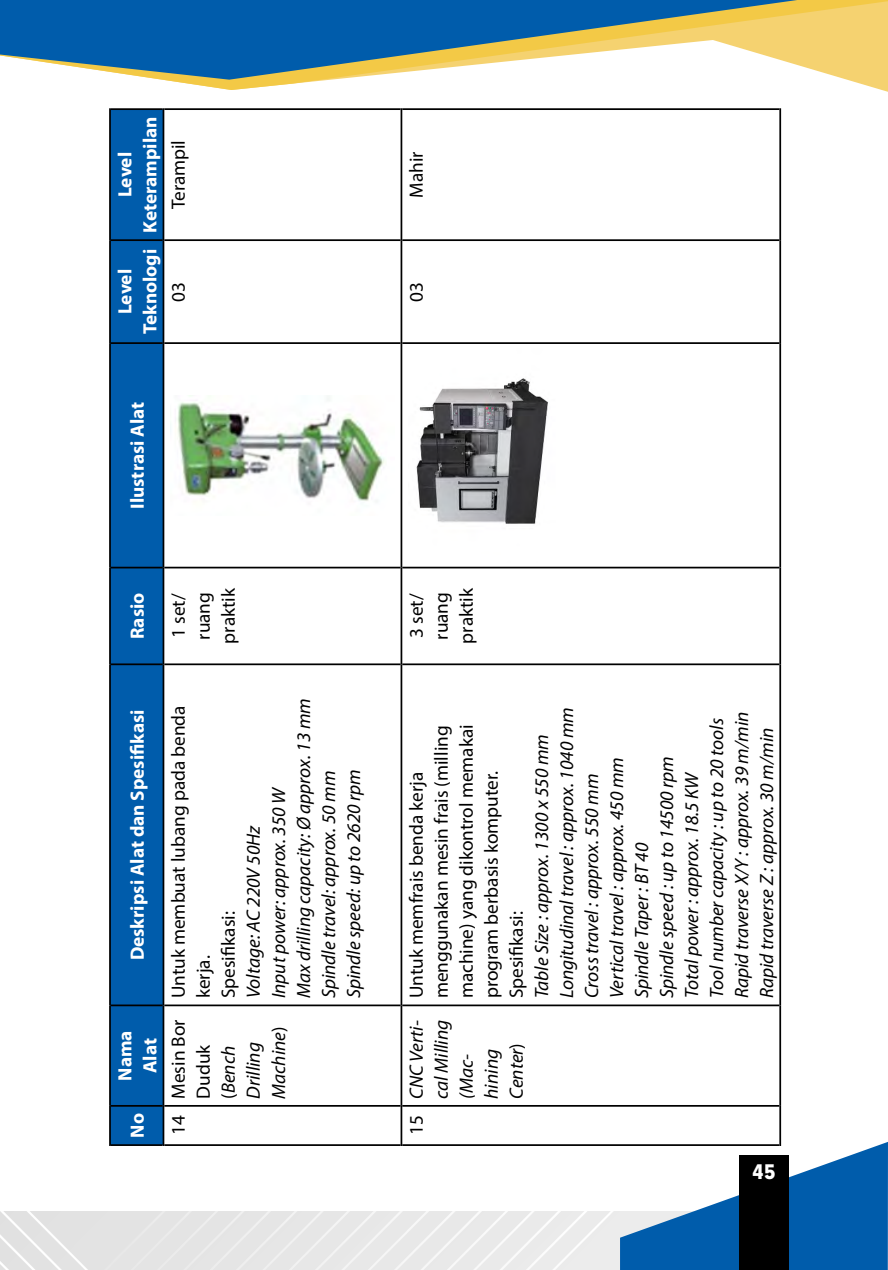
<style>
.page{position:relative;width:888px;height:1270px;background:#fff}
.page>*{position:absolute;margin:0;border:0;box-sizing:border-box;transform-origin:0 0}
.t1{font:italic 19.25px/25px "Myriad Pro";color:#000}
.t2{font:19.25px/25px "Myriad Pro";color:#000}
.t3{font:700 19.25px/25px "Myriad Pro";color:#fff;text-align:center}
.t4{font:900 19.25px "Geometrix";color:#fff}
.s1{font-style:normal}
</style>
<div class="page">
<img style="left:0;top:1211px;width:620px;height:59px">
<svg style="left:620px;top:1142px;width:268px;height:128px"></svg>
<svg style="left:165px;top:0;width:723px;height:90px"></svg>
<svg style="left:0;top:0;width:797px;height:80px;fill:#005cab"></svg>
<div style="left:739px;top:1156px;width:50px;height:114px;background:#000"></div>
<div style="left:111px;top:110px;width:52px;height:1034px;background:#005cab"></div>
<hr style="left:164px;top:1144px;width:237px;height:2px;background:#000">
<hr style="left:164px;top:1105px;width:237px;height:2px;background:#000">
<hr style="left:164px;top:1004px;width:237px;height:2px;background:#000">
<hr style="left:164px;top:663px;width:237px;height:2px;background:#000">
<hr style="left:164px;top:567px;width:237px;height:1px;background:#000">
<hr style="left:164px;top:342px;width:237px;height:2px;background:#000">
<hr style="left:164px;top:239px;width:237px;height:2px;background:#000">
<hr style="left:164px;top:108px;width:237px;height:2px;background:#000">
<hr style="left:109px;top:1106px;width:2px;height:40px;background:#000">
<hr style="left:111px;top:1144px;width:52px;height:2px;background:#000">
<hr style="left:109px;top:1005px;width:2px;height:101px;background:#000">
<hr style="left:111px;top:1105px;width:52px;height:2px;background:#000">
<hr style="left:109px;top:664px;width:2px;height:341px;background:#000">
<hr style="left:111px;top:1004px;width:52px;height:2px;background:#000">
<hr style="left:109px;top:568px;width:2px;height:96px;background:#000">
<hr style="left:111px;top:663px;width:52px;height:2px;background:#000">
<hr style="left:109px;top:343px;width:2px;height:225px;background:#000">
<hr style="left:111px;top:567px;width:52px;height:1px;background:#000">
<hr style="left:109px;top:240px;width:2px;height:103px;background:#000">
<hr style="left:111px;top:342px;width:52px;height:2px;background:#000">
<hr style="left:109px;top:108px;width:2px;height:132px;background:#000">
<hr style="left:111px;top:239px;width:52px;height:2px;background:#000">
<hr style="left:111px;top:108px;width:52px;height:2px;background:#000">
<hr style="left:163px;top:1106px;width:1px;height:40px;background:#000">
<hr style="left:163px;top:1005px;width:1px;height:101px;background:#000">
<hr style="left:163px;top:664px;width:1px;height:341px;background:#000">
<hr style="left:163px;top:568px;width:1px;height:96px;background:#000">
<hr style="left:163px;top:343px;width:1px;height:225px;background:#000">
<hr style="left:163px;top:240px;width:1px;height:103px;background:#000">
<hr style="left:163px;top:108px;width:1px;height:132px;background:#000">
<hr style="left:401px;top:1106px;width:1px;height:40px;background:#000">
<hr style="left:402px;top:1144px;width:377px;height:2px;background:#000">
<hr style="left:401px;top:1005px;width:1px;height:101px;background:#000">
<hr style="left:402px;top:1105px;width:377px;height:2px;background:#000">
<hr style="left:401px;top:664px;width:1px;height:341px;background:#000">
<hr style="left:402px;top:1004px;width:377px;height:2px;background:#000">
<hr style="left:401px;top:568px;width:1px;height:96px;background:#000">
<hr style="left:402px;top:663px;width:377px;height:2px;background:#000">
<hr style="left:401px;top:343px;width:1px;height:225px;background:#000">
<hr style="left:402px;top:567px;width:377px;height:1px;background:#000">
<hr style="left:401px;top:240px;width:1px;height:103px;background:#000">
<hr style="left:402px;top:342px;width:377px;height:2px;background:#000">
<hr style="left:401px;top:108px;width:1px;height:132px;background:#000">
<hr style="left:402px;top:239px;width:377px;height:2px;background:#000">
<hr style="left:402px;top:108px;width:377px;height:2px;background:#000">
<hr style="left:779px;top:1106px;width:2px;height:40px;background:#000">
<hr style="left:779px;top:1005px;width:2px;height:101px;background:#000">
<hr style="left:779px;top:664px;width:2px;height:341px;background:#000">
<hr style="left:779px;top:568px;width:2px;height:96px;background:#000">
<hr style="left:779px;top:343px;width:2px;height:225px;background:#000">
<hr style="left:779px;top:240px;width:2px;height:103px;background:#000">
<hr style="left:779px;top:108px;width:2px;height:132px;background:#000">
<img style="left:170px;top:395px;width:215px;height:106px">
<img style="left:416px;top:378px;width:132px;height:146px">
<p class="t3" style="left:112px;top:233px;width:118px;rotate:-90deg">Level<br>Keterampilan</p>
<p class="t3" style="left:112px;top:334px;width:87px;rotate:-90deg">Level<br>Teknologi</p>
<p class="t2" style="left:166px;top:209px;width:71px;rotate:-90deg">Terampil</p>
<p class="t2" style="left:166px;top:302px;width:21px;rotate:-90deg">03</p>
<p class="t3" style="left:124px;top:509px;width:109px;rotate:-90deg">Ilustrasi Alat</p>
<p class="t3" style="left:124px;top:639px;width:48px;rotate:-90deg">Rasio</p>
<p class="t2" style="left:166px;top:644px;width:57px;rotate:-90deg">1 set/ ruang praktik</p>
<p class="t3" style="left:124px;top:960px;width:253px;rotate:-90deg">Deskripsi Alat dan Spesifikasi</p>
<p class="t3" style="left:112px;top:1081px;width:52px;rotate:-90deg">Nama<br>Alat</p>
<p class="t3" style="left:124px;top:1138px;width:26px;rotate:-90deg">No</p>
<p class="t2" style="left:166px;top:998px;width:294px;rotate:-90deg">Untuk membuat lubang pada benda kerja.<br>Spesifikasi:</p>
<p class="t1" style="left:241px;top:998px;width:302px;rotate:-90deg">Voltage: AC 220V 50Hz<br>Input power: approx. 350 W<br>Max drilling capacity: Ø approx. 13 mm<br>Spindle travel: approx. 50 mm<br>Spindle speed: up to 2620 rpm</p>
<p class="t1" style="left:166px;top:1099px;width:81px;text-indent:-36px;rotate:-90deg"><span class="s1">14 Mesin Bor<br>Duduk (</span>Bench<br>Drilling<br>Machine<span class="s1">)</span></p>
<p class="t2" style="left:404px;top:198px;width:48px;rotate:-90deg">Mahir</p>
<p class="t2" style="left:404px;top:302px;width:21px;rotate:-90deg">03</p>
<p class="t2" style="left:404px;top:644px;width:57px;rotate:-90deg">3 set/ ruang praktik</p>
<p class="t1" style="left:529px;top:998px;width:293px;rotate:-90deg">Table Size : approx. 1300 x 550 mm<br>Longitudinal travel : approx. 1040 mm<br>Cross travel : approx. 550 mm<br>Vertical travel : approx. 450 mm<br>Spindle Taper : BT 40<br>Spindle speed : up to 14500 rpm<br>Total power : approx. 18.5 KW<br>Tool number capacity : up to 20 tools<br>Rapid traverse X/Y : approx. 39 m/min<br>Rapid traverse Z : approx. 30 m/min</p>
<p class="t2" style="left:404px;top:998px;width:276px;rotate:-90deg">Untuk memfrais benda kerja menggunakan mesin frais (milling machine) yang dikontrol memakai program berbasis komputer.<br>Spesifikasi:</p>
<p class="t1" style="left:404px;top:1099px;width:80px;text-indent:-36px;rotate:-90deg"><span class="s1">15</span> CNC Verti&shy;cal Milling (Mac&shy;hining<br>Center<span class="s1">)</span></p>
<p class="t4" style="left:752px;top:1159px;width:25px">45</p>
</div>
